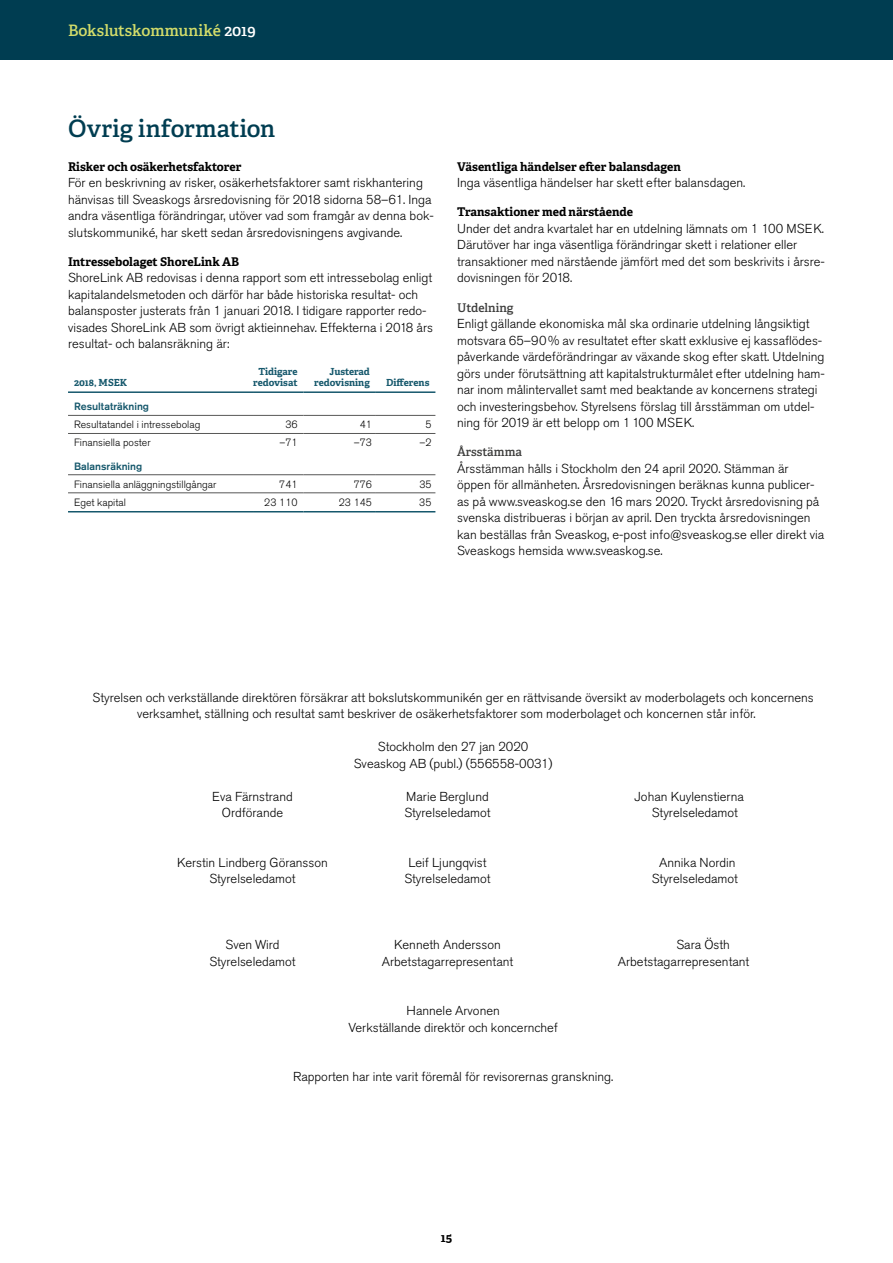
<style>
.page{position:relative;width:893px;height:1263px;background:#fff}
.page>*{position:absolute;margin:0;border:0;box-sizing:border-box;transform-origin:0 0}
.t1{font:600 24px "Adelle";letter-spacing:.005em;color:#003d51}
.t2{font:600 15.75px "Adelle";letter-spacing:-.005em;color:#d2dc6a}
.t3{font:300 12.9px/16.5px "Akzidenz Grotesk Std";color:#000}
.t4{font:700 12px "Adelle";color:#000}
.t5{font:600 12px "Adelle";color:#3c3c3b}
.t6{font:300 10.5px "Akzidenz Grotesk Std";color:#000}
.t7{font:500 10.5px "Akzidenz Grotesk Std";color:#16586c}
.t8{font:700 9.75px/11.7px "Adelle";color:#16586c;text-align:center}
.s1{color:#fff}
</style>
<div class="page">
<div style="left:0;top:0;width:893px;height:60px;background:#003d51"></div>
<hr style="left:68px;top:433px;width:185px;height:1px;background:#575756">
<hr style="left:253px;top:433px;width:51px;height:1px;background:#575756">
<hr style="left:304px;top:433px;width:72px;height:1px;background:#575756">
<hr style="left:376px;top:433px;width:59px;height:1px;background:#575756">
<hr style="left:68px;top:391px;width:185px;height:2px;background:#16586c">
<hr style="left:253px;top:391px;width:51px;height:2px;background:#16586c">
<hr style="left:304px;top:391px;width:72px;height:2px;background:#16586c">
<hr style="left:376px;top:391px;width:59px;height:2px;background:#16586c">
<hr style="left:68px;top:415px;width:185px;height:1px;background:#575756">
<hr style="left:253px;top:415px;width:51px;height:1px;background:#575756">
<hr style="left:304px;top:415px;width:72px;height:1px;background:#575756">
<hr style="left:376px;top:415px;width:59px;height:1px;background:#575756">
<hr style="left:68px;top:474px;width:185px;height:1px;background:#575756">
<hr style="left:253px;top:474px;width:51px;height:1px;background:#575756">
<hr style="left:304px;top:474px;width:72px;height:1px;background:#575756">
<hr style="left:376px;top:474px;width:59px;height:1px;background:#575756">
<hr style="left:68px;top:493px;width:185px;height:1px;background:#575756">
<hr style="left:253px;top:493px;width:51px;height:1px;background:#575756">
<hr style="left:304px;top:493px;width:72px;height:1px;background:#575756">
<hr style="left:376px;top:493px;width:59px;height:1px;background:#575756">
<hr style="left:68px;top:511px;width:185px;height:1px;background:#16586c">
<hr style="left:253px;top:511px;width:51px;height:1px;background:#16586c">
<hr style="left:304px;top:511px;width:72px;height:1px;background:#16586c">
<hr style="left:376px;top:511px;width:59px;height:1px;background:#16586c">
<p class="t2" style="left:68px;top:21px;width:189px">Bokslutskommuniké <span class="s1">2019</span></p>
<h1 class="t1" style="left:68px;top:114px;width:209px">Övrig information</h1>
<p class="t4" style="left:68px;top:159px;width:175px">Risker och osäkerhetsfaktorer</p>
<p class="t3" style="left:68px;top:175px;width:367px">För en beskrivning av risker, osäkerhetsfaktorer samt riskhantering hänvisas till Sveaskogs årsredovisning för 2018 sidorna 58–61. Inga andra väsentliga förändringar, utöver vad som framgår av denna bok&shy;slutskommuniké, har skett sedan årsredovisningens avgivande.</p>
<p class="t4" style="left:68px;top:254px;width:173px">Intressebolaget ShoreLink AB</p>
<p class="t3" style="left:68px;top:270px;width:366px">ShoreLink AB redovisas i denna rapport som ett intressebolag enligt kapitalandelsmetoden och därför har både historiska resultat- och balansposter justerats från 1 januari 2018. I tidigare rapporter redo&shy;visades ShoreLink AB som övrigt aktieinnehav. Effekterna i 2018 års resultat- och balansräkning är:</p>
<p class="t8" style="left:74px;top:377px;width:55px">2018, MSEK</p>
<p class="t8" style="left:253px;top:365px;width:46px">Tidigare redovisat</p>
<p class="t8" style="left:314px;top:365px;width:57px;text-align:right">Justerad redovisning</p>
<p class="t8" style="left:386px;top:377px;width:45px">Differens</p>
<p class="t7" style="left:74px;top:400px;width:77px">Resultaträkning</p>
<p class="t6" style="left:74px;top:419px;width:128px">Resultatandel i intressebolag</p>
<p class="t6" style="left:285px;top:419px;width:14px">36</p>
<p class="t6" style="left:360px;top:419px;width:14px">41</p>
<p class="t6" style="left:425px;top:419px;width:8px">5</p>
<p class="t6" style="left:74px;top:437px;width:78px">Finansiella poster</p>
<p class="t6" style="left:279px;top:437px;width:20px">–71</p>
<p class="t6" style="left:354px;top:437px;width:20px">–73</p>
<p class="t6" style="left:420px;top:437px;width:14px">–2</p>
<p class="t7" style="left:74px;top:459px;width:70px">Balansräkning</p>
<p class="t6" style="left:74px;top:478px;width:144px">Finansiella anläggningstillgångar</p>
<p class="t6" style="left:279px;top:478px;width:20px">741</p>
<p class="t6" style="left:354px;top:478px;width:20px">776</p>
<p class="t6" style="left:419px;top:478px;width:14px">35</p>
<p class="t6" style="left:74px;top:496px;width:53px">Eget kapital</p>
<p class="t6" style="left:264px;top:496px;width:35px">23 110</p>
<p class="t6" style="left:339px;top:496px;width:35px">23 145</p>
<p class="t6" style="left:419px;top:496px;width:14px">35</p>
<p class="t4" style="left:457px;top:159px;width:225px">Väsentliga händelser efter balansdagen</p>
<p class="t3" style="left:457px;top:175px;width:290px">Inga väsentliga händelser har skett efter balansdagen.</p>
<p class="t4" style="left:457px;top:204px;width:178px">Transaktioner med närstående</p>
<p class="t3" style="left:457px;top:220px;width:369px">Under det andra kvartalet har en utdelning lämnats om 1 100 MSEK.<br>Därutöver har inga väsentliga förändringar skett i relationer eller transaktioner med närstående jämfört med det som beskrivits i årsre&shy;dovisningen för 2018.</p>
<p class="t5" style="left:457px;top:300px;width:58px">Utdelning</p>
<p class="t3" style="left:457px;top:316px;width:369px">Enligt gällande ekonomiska mål ska ordinarie utdelning långsiktigt motsvara 65–90% av resultatet efter skatt exklusive ej kassaflödes&shy;påverkande värdeförändringar av växande skog efter skatt. Utdelning görs under förutsättning att kapitalstrukturmålet efter utdelning ham&shy;nar inom målintervallet samt med beaktande av koncernens strategi och investeringsbehov. Styrelsens förslag till årsstämman om utdel&shy;ning för 2019 är ett belopp om 1100 MSEK.</p>
<p class="t5" style="left:457px;top:445px;width:66px">Årsstämma</p>
<p class="t3" style="left:457px;top:460px;width:369px">Årsstämman hålls i Stockholm den 24 april 2020. Stämman är öppen för allmänheten. Årsredovisningen beräknas kunna publicer&shy;as på www.sveaskog.se den 16 mars 2020. Tryckt årsredovisning på svenska distribueras i början av april. Den tryckta årsredovisningen kan beställas från Sveaskog, e-post info@sveaskog.se eller direkt via Sveaskogs hemsida www.sveaskog.se.</p>
<p class="t3" style="left:137px;top:689px;width:678px;text-indent:-45px">Styrelsen och verkställande direktören försäkrar att bokslutskommunikén ger en rättvisande översikt av moderbolagets och koncernens verksamhet, ställning och resultat samt beskriver de osäkerhetsfaktorer som moderbolaget och koncernen står inför.</p>
<p class="t3" style="left:354px;top:739px;width:200px;text-align:center">Stockholm den 27 jan 2020<br>Sveaskog AB (publ.) (556558-0031)</p>
<p class="t3" style="left:212px;top:788px;width:82px">Eva Färnstrand</p>
<p class="t3" style="left:406px;top:788px;width:84px">Marie Berglund</p>
<p class="t3" style="left:634px;top:788px;width:111px">Johan Kuylenstierna</p>
<p class="t3" style="left:222px;top:805px;width:63px">Ordförande</p>
<p class="t3" style="left:404px;top:805px;width:88px">Styrelseledamot</p>
<p class="t3" style="left:652px;top:805px;width:88px">Styrelseledamot</p>
<p class="t3" style="left:177px;top:854px;width:152px">Kerstin Lindberg Göransson</p>
<p class="t3" style="left:408px;top:854px;width:80px">Leif Ljungqvist</p>
<p class="t3" style="left:659px;top:854px;width:78px">Annika Nordin</p>
<p class="t3" style="left:209px;top:871px;width:88px">Styrelseledamot</p>
<p class="t3" style="left:404px;top:871px;width:88px">Styrelseledamot</p>
<p class="t3" style="left:652px;top:871px;width:88px">Styrelseledamot</p>
<p class="t3" style="left:226px;top:937px;width:55px">Sven Wird</p>
<p class="t3" style="left:394px;top:937px;width:108px">Kenneth Andersson</p>
<p class="t3" style="left:676px;top:937px;width:55px">Sara Östh</p>
<p class="t3" style="left:209px;top:953px;width:88px">Styrelseledamot</p>
<p class="t3" style="left:382px;top:953px;width:133px">Arbetstagarrepresentant</p>
<p class="t3" style="left:618px;top:953px;width:133px">Arbetstagarrepresentant</p>
<p class="t3" style="left:349px;top:1003px;width:211px;text-align:center">Hannele Arvonen<br>Verkställande direktör och koncernchef</p>
<p class="t3" style="left:293px;top:1069px;width:322px">Rapporten har inte varit föremål för revisorernas granskning.</p>
<p class="t4" style="left:441px;top:1230px;width:13px">15</p>
</div>
